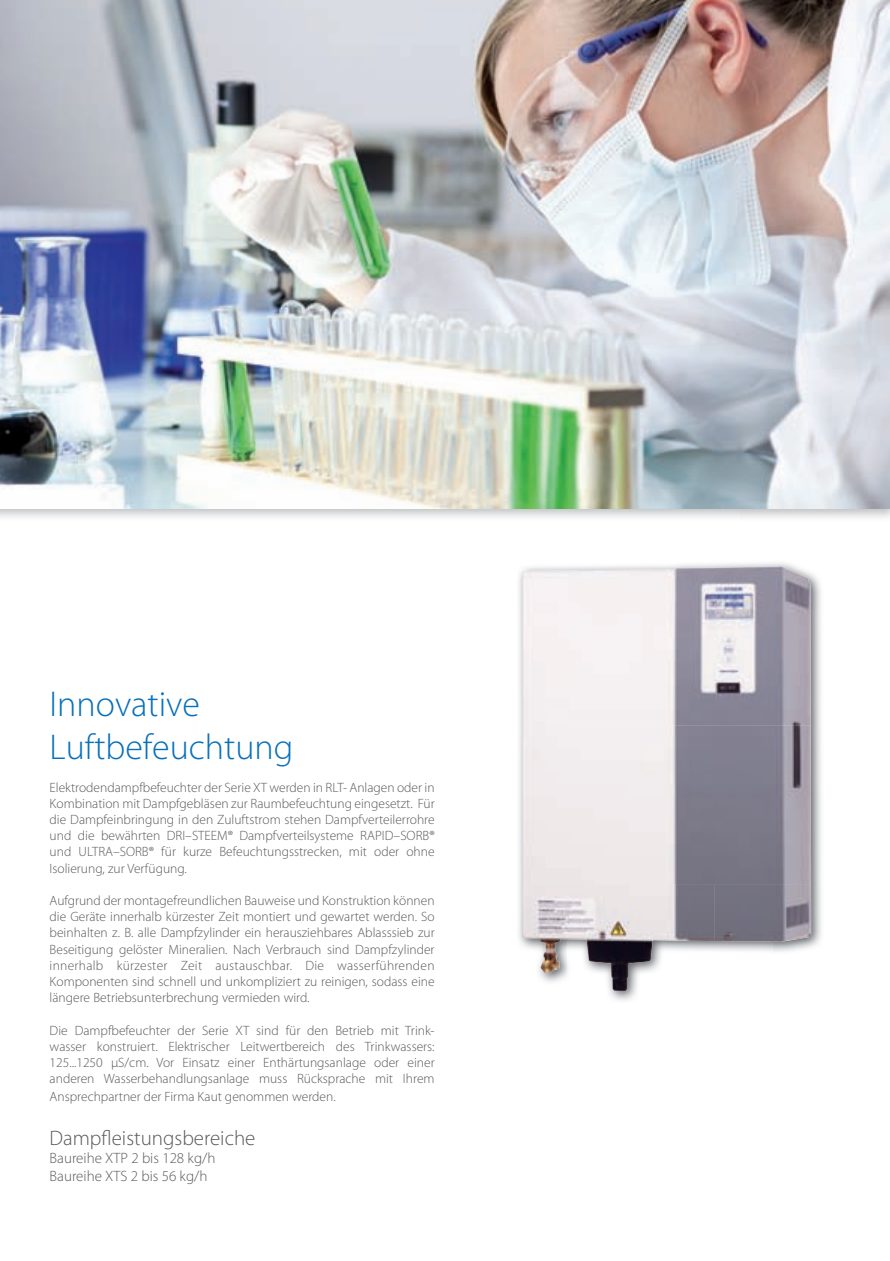
<style>
.page{position:relative;width:890px;height:1261px;background:#fff}
.page>*{position:absolute;margin:0;border:0;box-sizing:border-box;transform-origin:0 0}
.t1{font:300 36px/43.2px "Myriad Pro";color:#0770ba}
.t2{font:300 21px "Myriad Pro";color:#57585a}
.t3{font:300 15px/18px "Myriad Pro";color:#57585a}
.t4{font:300 13.5px/16.2px "Myriad Pro";color:#57585a;text-align:justify}
</style>
<div class="page">
<img style="left:0;top:508px;width:890px;height:10px">
<img style="left:0;top:0;width:890px;height:508px">
<img style="left:519px;top:563px;width:302px;height:46px">
<img style="left:518px;top:609px;width:4px;height:335px">
<img style="left:772px;top:609px;width:49px;height:343px">
<img style="left:609px;top:942px;width:163px;height:59px">
<div style="left:522px;top:569px;width:144px;height:315px;background:#f3eff0"></div>
<img style="left:666px;top:566px;width:145px;height:318px">
<img style="left:522px;top:884px;width:192px;height:107px">
<img style="left:714px;top:884px;width:97px;height:58px">
<h1 class="t1" style="left:50px;top:682px;width:245px">Innovative<br>Luftbefeuchtung</h1>
<p class="t4" style="left:50px;top:779px;width:386px">Elektrodendampfbefeuchter der Serie XT werden in RLT- Anlagen oder in Kombination mit Dampfgebläsen zur Raumbefeuchtung eingesetzt. Für die Dampfeinbringung in den Zuluftstrom stehen Dampfverteilerrohre und die bewährten DRI–STEEM® Dampfverteilsysteme RAPID–SORB® und ULTRA–SORB® für kurze Befeuchtungsstrecken, mit oder ohne Isolierung, zur Verfügung.</p>
<p class="t4" style="left:50px;top:892px;width:386px">Aufgrund der montagefreundlichen Bauweise und Konstruktion können die Geräte innerhalb kürzester Zeit montiert und gewartet werden. So beinhalten z. B. alle Dampfzylinder ein herausziehbares Ablasssieb zur Beseitigung gelöster Mineralien. Nach Verbrauch sind Dampfzylinder innerhalb kürzester Zeit austauschbar. Die wasserführenden Komponenten sind schnell und unkompliziert zu reinigen, sodass eine längere Betriebsunterbrechung vermieden wird.</p>
<p class="t4" style="left:50px;top:1022px;width:386px">Die Dampfbefeuchter der Serie XT sind für den Betrieb mit Trink&shy;wasser konstruiert. Elektrischer Leitwertbereich des Trinkwassers:<br>125...1250 µS/cm. Vor Einsatz einer Enthärtungsanlage oder einer anderen Wasserbehandlungsanlage muss Rücksprache mit Ihrem</p>
<p class="t4" style="left:50px;top:1088px;width:287px">Ansprechpartner der Firma Kaut genommen werden.</p>
<h2 class="t2" style="left:50px;top:1125px;width:207px">Dampfleistungsbereiche</h2>
<p class="t3" style="left:50px;top:1148px;width:167px">Baureihe XTP 2 bis 128 kg/h<br>Baureihe XTS 2 bis 56 kg/h</p>
</div>
